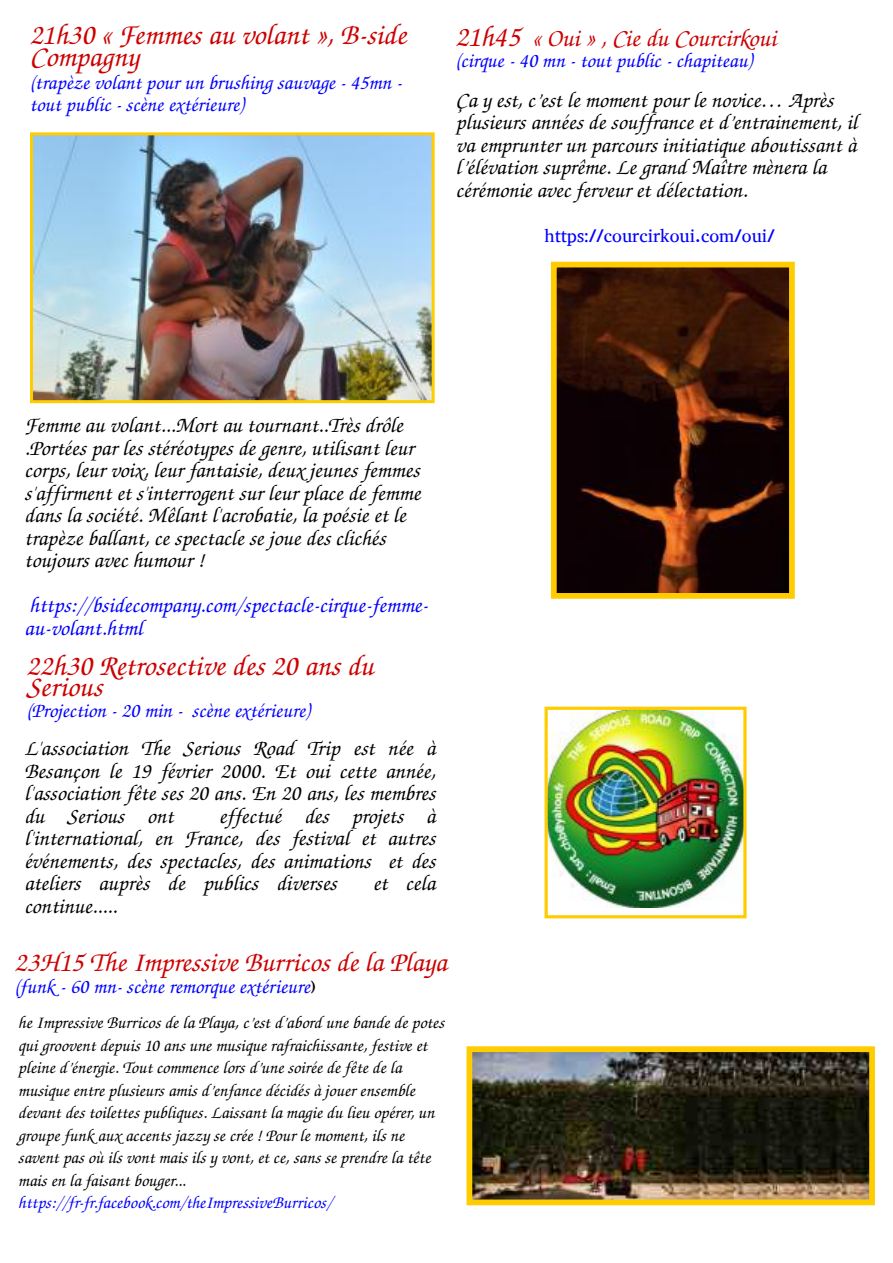
<style>
.page{position:relative;width:893px;height:1263px;background:#fff}
.page>*{position:absolute;margin:0;border:0;box-sizing:border-box;transform-origin:0 0}
.t1{font:italic 500 30px/22.5px "URW Chancery L";color:#c00}
.t2{font:italic 500 28.5px "URW Chancery L";color:#c00}
.t3{font:italic 500 25.5px "URW Chancery L";color:#c00}
.t4{font:italic 500 22.5px/22.5px "URW Chancery L";color:#000}
.t5{font:italic 500 22.5px/22.5px "URW Chancery L";color:#00f}
.t6{font:italic 500 21px/22.5px "URW Chancery L";color:#00f}
.t7{font:italic 500 18px/22.5px "URW Chancery L";color:#000}
.t8{font:italic 500 18px "URW Chancery L";color:#00f}
.t9{font:18px "Abyssinica SIL";color:#00f}
.s1{font-size:30px}
.s2{font-family:"Abyssinica SIL";font-weight:400;font-style:normal;font-size:18px;color:#000}
</style>
<div class="page">
<img style="left:34px;top:136px;width:397px;height:263px">
<div style="left:30px;top:132px;width:405px;height:271px;border:3px solid #fc0"></div>
<img style="left:548px;top:711px;width:195px;height:197px">
<div style="left:544px;top:707px;width:203px;height:211px;border:3px solid #fc0"></div>
<img style="left:558px;top:269px;width:230px;height:323px">
<div style="left:551px;top:262px;width:244px;height:337px;border:6px solid #fc0"></div>
<img style="left:473px;top:1053px;width:395px;height:145px">
<div style="left:466px;top:1046px;width:409px;height:159px;border:6px solid #fc0"></div>
<h1 class="t1" style="left:30px;top:26px;width:378px">21h30 « Femmes au volant », B-side<br>Compagny</h1>
<p class="t6" style="left:30px;top:73px;width:374px">(trapèze volant pour un brushing sauvage - 45mn - tout public - scène extérieure)</p>
<p class="t3" style="left:455px;top:29px;width:323px"><span class="s1">21h45</span> « Oui » , Cie du Courcirkoui</p>
<p class="t6" style="left:455px;top:51px;width:298px">(cirque - 40 mn - tout public - chapiteau)</p>
<p class="t4" style="left:456px;top:91px;width:403px">Ça y est, c’est le moment pour le novice… Après plusieurs années de souffrance et d’entrainement, il va emprunter un parcours initiatique aboutissant à l’élévation suprême. Le grand Maître mènera la cérémonie avec ferveur et délectation.</p>
<p class="t9" style="left:544px;top:227px;width:232px">https://courcirkoui.com/oui/</p>
<p class="t4" style="left:24px;top:416px;width:398px">Femme au volant...Mort au tournant..Très drôle .Portées par les stéréotypes de genre, utilisant leur corps, leur voix, leur fantaisie, deux jeunes femmes s'affirment et s'interrogent sur leur place de femme dans la société. Mêlant l'acrobatie, la poésie et le trapèze ballant, ce spectacle se joue des clichés toujours avec humour !</p>
<p class="t5" style="left:24px;top:596px;width:406px">https://bsidecompany.com/spectacle-cirque-femme&shy;au-volant.html</p>
<h1 class="t1" style="left:26px;top:657px;width:349px">22h30 Retrosective des 20 ans du</h1>
<h1 class="t1" style="left:26px;top:678px;width:78px">Serious</h1>
<p class="t6" style="left:26px;top:701px;width:285px">(Projection - 20 min - scène extérieure)</p>
<p class="t4" style="left:24px;top:739px;width:413px;text-align:justify">L'association The Serious Road Trip est née à Besançon le 19 février 2000. Et oui cette année, l'association fête ses 20 ans. En 20 ans, les membres du Serious ont</p>
<p class="t4" style="left:24px;top:806px;width:413px;text-align:justify;text-indent:195px">effectué des projets à l'international, en France, des festival et autres événements, des spectacles, des animations et des ateliers auprès de publics diverses</p>
<p class="t4" style="left:373px;top:874px;width:64px">et cela</p>
<p class="t4" style="left:24px;top:896px;width:94px">continue.....</p>
<p class="t2" style="left:14px;top:951px;width:434px">23H15 The Impressive Burricos de la Playa</p>
<p class="t6" style="left:14px;top:977px;width:303px">(funk - 60 mn- scène remorque extérieure<span class="s2">)</span></p>
<p class="t7" style="left:18px;top:1013px;width:428px">he Impressive Burricos de la Playa, c’est d’abord une bande de potes qui groovent depuis 10 ans une musique rafraichissante, festive et pleine d’énergie. Tout commence lors d’une soirée de fête de la musique entre plusieurs amis d’enfance décidés à jouer ensemble devant des toilettes publiques. Laissant la magie du lieu opérer, un groupe funk aux accents jazzy se crée ! Pour le moment, ils ne savent pas où ils vont mais ils y vont, et ce, sans se prendre la tête mais en la faisant bouger...</p>
<p class="t8" style="left:18px;top:1196px;width:316px">https://fr-fr.facebook.com/theImpressiveBurricos/</p>
</div>
